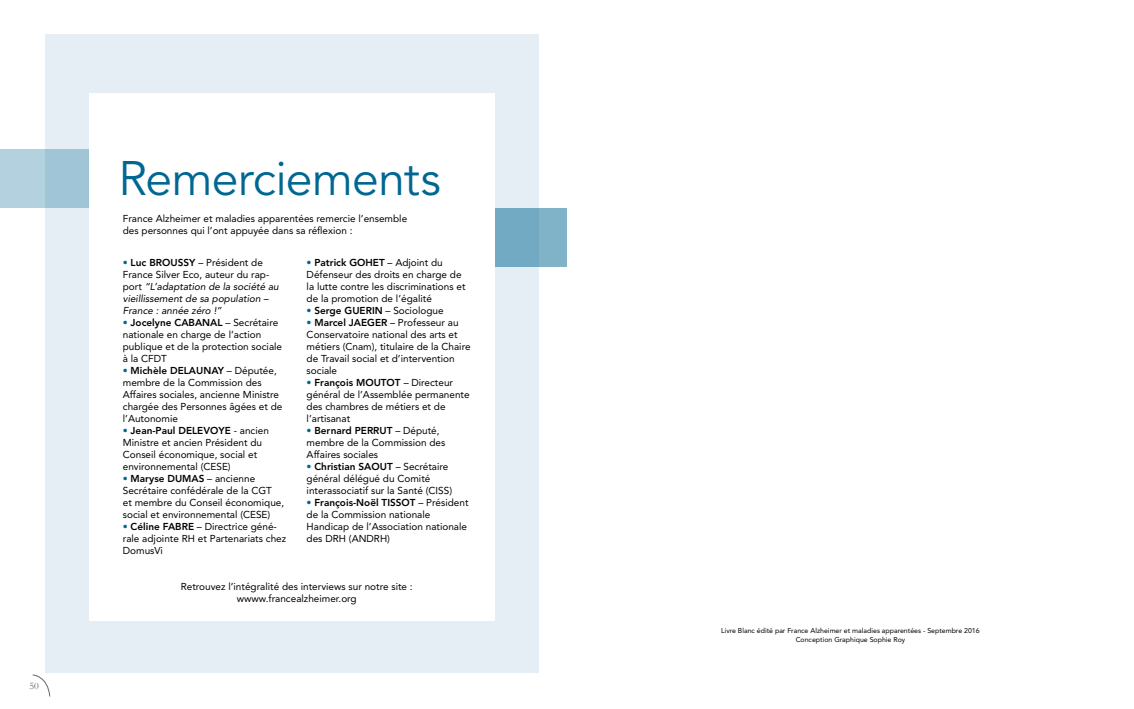
<style>
.page{position:relative;width:1134px;height:709px;background:#fff}
.page>*{position:absolute;margin:0;border:0;box-sizing:border-box;transform-origin:0 0}
.t1{font:48px "Avenir LT Std";letter-spacing:-.015em;color:#006792}
.t2{font:10px/12px "Avenir LT Std";color:#000}
.t3{font:italic 10px/12px "Avenir LT Std";color:#000}
.t4{font:800 10px "Avenir LT Std";color:#000}
.t5{font:10px "Garamond";color:#6d6167}
.t6{font:7px/8.4px "Avenir LT Std";color:#000;text-align:center}
.s1{font-style:normal;color:#006792}
.s2{font-weight:800;font-style:normal}
.s3{font-style:normal}
.s4{color:#006792}
.s5{font-weight:800}
.s6{font-weight:400;color:#006792}
.s7{font-weight:400}
</style>
<div class="page">
<svg style="left:32px;top:674px;width:18px;height:23px"></svg>
<div style="left:45px;top:34px;width:494px;height:638px;background:#e5edf5"></div>
<div style="left:0;top:149px;width:465px;height:58px;background:#a9cbda"></div>
<div style="left:251px;top:208px;width:316px;height:59px;background:linear-gradient(to bottom,#77aec5,#77adc5)"></div>
<div style="left:89px;top:93px;width:406px;height:527px;background:#fff"></div>
<p class="t5" style="left:30px;top:679px;width:11px">50</p>
<h1 class="t1" style="left:118px;top:151px;width:324px">Remerciements</h1>
<p class="t2" style="left:123px;top:212px;width:286px">France Alzheimer et maladies apparentées remercie l’ensemble des personnes qui l’ont appuyée dans sa réflexion :</p>
<p class="t3" style="left:123px;top:257px;width:158px"><span class="s1">•</span> <span class="s2">Luc BROUSSY</span> <span class="s3">– Président de<br>France Silver Eco, auteur du rap&shy;port</span> “L’adaptation de la société au vieillissement de sa population –<br>France : année zéro !”</p>
<p class="t2" style="left:123px;top:317px;width:161px"><span class="s4">•</span> <span class="s5">Jocelyne CABANAL</span> – Secrétaire nationale en charge de l’action publique et de la protection sociale à la CFDT</p>
<p class="t2" style="left:123px;top:365px;width:161px"><span class="s4">•</span> <span class="s5">Michèle DELAUNAY</span> – Députée, membre de la Commission des<br>Affaires sociales, ancienne Ministre chargée des Personnes âgées et de l’Autonomie</p>
<p class="t2" style="left:123px;top:425px;width:148px"><span class="s4">•</span> <span class="s5">Jean-Paul DELEVOYE</span> - ancien<br>Ministre et ancien Président du<br>Conseil économique, social et environnemental (CESE)</p>
<p class="t2" style="left:123px;top:473px;width:163px"><span class="s4">•</span> <span class="s5">Maryse DUMAS</span> – ancienne<br>Secrétaire confédérale de la CGT<br>et membre du Conseil économique, social et environnemental (CESE)</p>
<p class="t2" style="left:123px;top:521px;width:165px"><span class="s4">•</span> <span class="s5">Céline FABRE</span> – Directrice géné&shy;rale adjointe RH et Partenariats chez<br>DomusVi</p>
<p class="t2" style="left:307px;top:257px;width:160px"><span class="s4">•</span> <span class="s5">Patrick GOHET</span> – Adjoint du<br>Défenseur des droits en charge de la lutte contre les discriminations et de la promotion de l’égalité</p>
<p class="t4" style="left:307px;top:305px;width:138px"><span class="s6">•</span> Serge GUERIN <span class="s7">– Sociologue</span></p>
<p class="t2" style="left:307px;top:317px;width:165px"><span class="s4">•</span> <span class="s5">Marcel JAEGER</span> – Professeur au<br>Conservatoire national des arts et métiers (Cnam), titulaire de la Chaire de Travail social et d’intervention sociale</p>
<p class="t2" style="left:307px;top:377px;width:165px"><span class="s4">•</span> <span class="s5">François MOUTOT</span> – Directeur général de l’Assemblée permanente des chambres de métiers et de l’artisanat</p>
<p class="t2" style="left:307px;top:425px;width:140px"><span class="s4">•</span> <span class="s5">Bernard PERRUT</span> – Député, membre de la Commission des<br>Affaires sociales</p>
<p class="t2" style="left:307px;top:461px;width:147px"><span class="s4">•</span> <span class="s5">Christian SAOUT</span> – Secrétaire général délégué du Comité interassociatif sur la Santé (CISS)</p>
<p class="t2" style="left:307px;top:497px;width:163px"><span class="s4">•</span> <span class="s5">François-Noël TISSOT</span> – Président de la Commission nationale<br>Handicap de l’Association nationale des DRH (ANDRH)</p>
<p class="t2" style="left:181px;top:580px;width:233px;text-align:center">Retrouvez l’intégralité des interviews sur notre site : wwww.francealzheimer.org</p>
<p class="t6" style="left:721px;top:627px;width:260px">Livre Blanc édité par France Alzheimer et maladies apparentées - Septembre 2016<br>Conception Graphique Sophie Roy</p>
</div>
